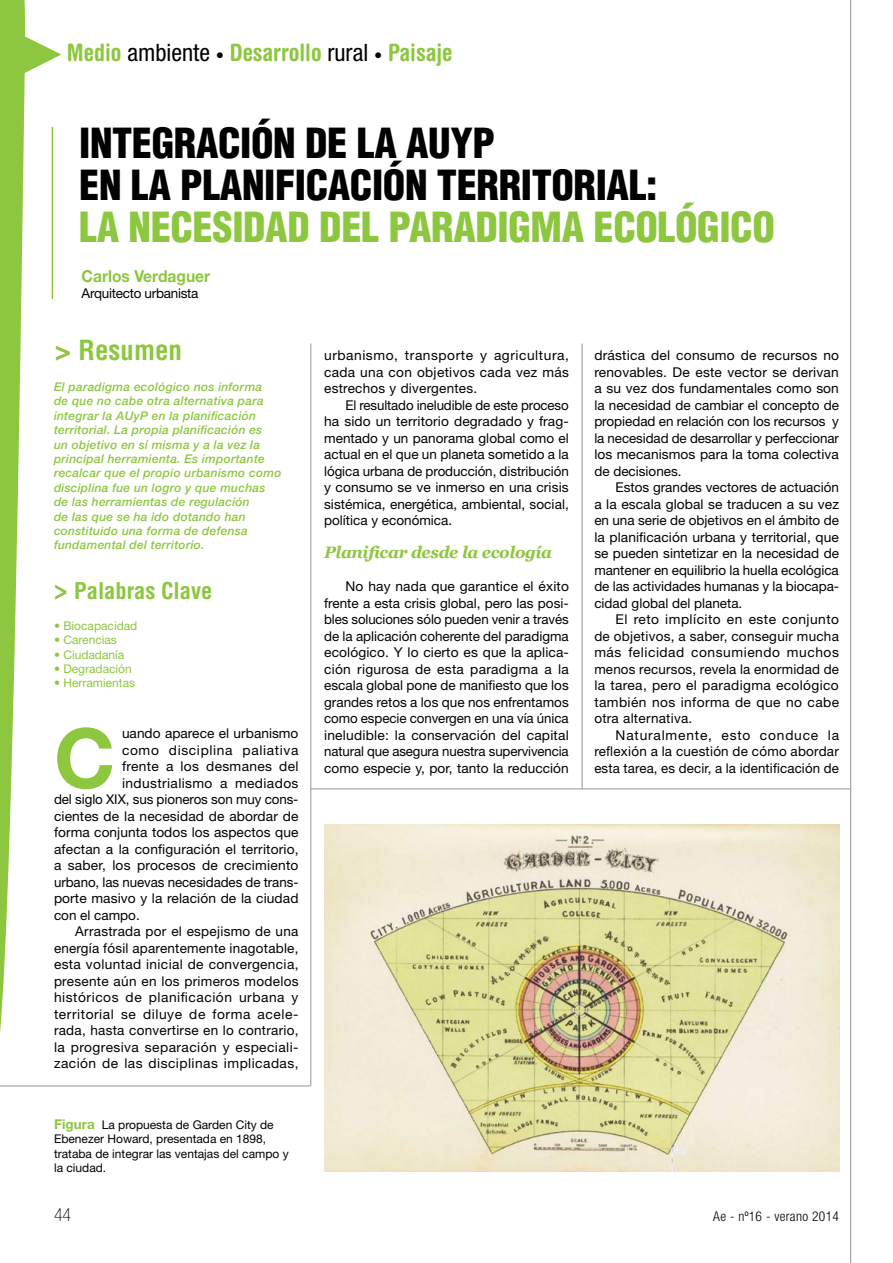
<style>
.page{position:relative;width:893px;height:1263px;background:#fff}
.page>*{position:absolute;margin:0;border:0;box-sizing:border-box;transform-origin:0 0}
.texte_roman{font:700 82.8px "Helvetica Neue LT Std";color:#8dc63f}
.t1{font:900 condensed 40.5px "Helvetica LT Std";letter-spacing:-.01em;color:#000}
.t2{font:900 condensed 40.5px "Helvetica LT Std";letter-spacing:-.01em;color:#8dc63f}
.t3{font:700 condensed 27px "Helvetica LT Std";color:#8dc63f}
.t4{font:700 condensed 24px "Helvetica Rounded LT Std";color:#8dc63f}
.t5{font:700 condensed 22.5px "Helvetica LT Std";color:#8dc63f}
.t6{font:100 condensed 18px "Helvetica Neue LT Std";color:#000}
.texte_roman-2{font:italic 700 16.5px "Georgia";letter-spacing:-.02em;color:#8dc63f}
.t7{font:700 16.5px "Helvetica Neue LT Std";color:#8dc63f;scale:.94 1}
.texte_roman-3{font:13.5px/16.5px "Helvetica Neue LT Std";letter-spacing:.005em;color:#000;text-align:justify}
.texte_roman-4{font:13.5px "Helvetica Neue LT Std";letter-spacing:.045em;color:#000}
.texte_roman-5{font:13.5px "Helvetica Neue LT Std";letter-spacing:.03em;color:#000}
.texte_roman-6{font:13.5px "Helvetica Neue LT Std";letter-spacing:.025em;color:#000}
.texte_roman-7{font:13.5px "Helvetica Neue LT Std";letter-spacing:-.02em;color:#000}
.t8{font:300 condensed 13.5px "Helvetica Neue LT Std";letter-spacing:.025em;color:#000}
.t9{font:italic 500 12px/14.4px "Helvetica Neue LT Std";letter-spacing:.02em;color:#8dc63f}
.t10{font:12px/14.4px "Helvetica Neue LT Std";color:#000}
.t11{font:12px "Helvetica Neue LT Std";color:#8dc63f}
.s1{font-family:"Helvetica Neue LT Std";font-weight:400;color:#000}
.s2{font-family:"Frutiger LT Std";font-weight:300;font-size:16.5px;color:#000}
.s3{font-weight:900;font-stretch:normal}
.s4{font-weight:900;font-size:27px}
.s5{font-weight:700;font-size:13.5px;color:#8dc63f}
</style>
<div class="page">
<hr style="left:311px;top:344px;width:1px;height:742px;background:#939598">
<hr style="left:850px;top:0;width:1px;height:1263px;background:#939598">
<hr style="left:582px;top:344px;width:1px;height:445px;background:#939598">
<hr style="left:311px;top:789px;width:539px;height:1px;background:#939598">
<hr style="left:0;top:1086px;width:311px;height:1px;background:#939598">
<svg style="left:0;top:0;width:61px;height:1087px"></svg>
<img style="left:325px;top:824px;width:515px;height:348px">
<p class="t4" style="left:67px;top:37px;width:387px">Medio <span class="s1">ambiente</span> <span class="s2">•</span> Desarrollo <span class="s1">rural</span> <span class="s2">•</span> Paisaje</p>
<p class="t1" style="left:79px;top:118px;width:417px">INTEGRACIÓN DE LA AUYP</p>
<p class="t1" style="left:79px;top:160px;width:580px">EN LA PLANIFICACIÓN TERRITORIAL:</p>
<p class="t2" style="left:79px;top:202px;width:697px">LA NECESIDAD DEL PARADIGMA ECOLÓGICO</p>
<p class="t7" style="left:82px;top:266px;width:138px">Carlos Verdaguer</p>
<p class="texte_roman-7" style="left:82px;top:285px;width:118px">Arquitecto urbanista</p>
<p class="t3" style="left:54px;top:333px;width:130px"><span class="s3">&gt;</span> Resumen</p>
<p class="t9" style="left:54px;top:379px;width:229px">El paradigma ecológico nos informa<br>de que no cabe otra alternativa para integrar la AUyP en la planificación territorial. La propia planificación es<br>un objetivo en sí misma y a la vez la principal herramienta. Es importante recalcar que el propio urbanismo como disciplina fue un logro y que muchas de las herramientas de regulación<br>de las que se ha ido dotando han constituido una forma de defensa fundamental del territorio.</p>
<p class="t5" style="left:54px;top:577px;width:160px"><span class="s4">&gt;</span> Palabras Clave</p>
<p class="t11" style="left:54px;top:618px;width:85px">• Biocapacidad</p>
<p class="t11" style="left:54px;top:633px;width:64px">• Carencias</p>
<p class="t11" style="left:54px;top:647px;width:72px">• Ciudadanía</p>
<p class="t11" style="left:54px;top:661px;width:79px">• Degradación</p>
<p class="t11" style="left:54px;top:676px;width:83px">• Herramientas</p>
<p class="texte_roman" style="left:54px;top:707px;width:63px">C</p>
<p class="texte_roman-3" style="left:122px;top:725px;width:178px">uando aparece el urbanismo</p>
<p class="texte_roman-4" style="left:122px;top:742px;width:178px">como disciplina paliativa</p>
<p class="texte_roman-6" style="left:122px;top:758px;width:178px">frente a los desmanes del</p>
<p class="texte_roman-5" style="left:122px;top:775px;width:178px">industrialismo a mediados</p>
<p class="texte_roman-3" style="left:54px;top:791px;width:246px">del siglo XIX, sus pioneros son muy cons-</p>
<p class="texte_roman-3" style="left:54px;top:808px;width:246px">cientes de la necesidad de abordar de</p>
<p class="texte_roman-3" style="left:54px;top:824px;width:246px">forma conjunta todos los aspectos que</p>
<p class="texte_roman-3" style="left:54px;top:841px;width:246px">afectan a la configuración el territorio,</p>
<p class="texte_roman-3" style="left:54px;top:857px;width:246px">a saber, los procesos de crecimiento</p>
<p class="texte_roman-3" style="left:54px;top:874px;width:246px">urbano, las nuevas necesidades de trans-</p>
<p class="texte_roman-3" style="left:54px;top:890px;width:246px">porte masivo y la relación de la ciudad</p>
<p class="texte_roman-3" style="left:54px;top:907px;width:87px">con el campo.</p>
<p class="texte_roman-3" style="left:54px;top:923px;width:246px;text-indent:21px">Arrastrada por el espejismo de una energía fósil aparentemente inagotable, esta voluntad inicial de convergencia, presente aún en los primeros modelos históricos de planificación urbana y territorial se diluye de forma acele&shy;rada, hasta convertirse en lo contrario, la progresiva separación y especiali&shy;zación de las disciplinas implicadas,</p>
<p class="t10" style="left:54px;top:1117px;width:236px"><span class="s5">Figura</span> La propuesta de Garden City de<br>Ebenezer Howard, presentada en 1898, trataba de integrar las ventajas del campo y la ciudad.</p>
<p class="t6" style="left:54px;top:1204px;width:19px">44</p>
<p class="texte_roman-3" style="left:324px;top:347px;width:246px">urbanismo, transporte y agricultura, cada una con objetivos cada vez más estrechos y divergentes.</p>
<p class="texte_roman-3" style="left:324px;top:396px;width:246px;text-indent:21px">El resultado ineludible de este proceso ha sido un territorio degradado y frag&shy;mentado y un panorama global como el actual en el que un planeta sometido a la lógica urbana de producción, distribución y consumo se ve inmerso en una crisis sistémica, energética, ambiental, social, política y económica.</p>
<p class="texte_roman-2" style="left:324px;top:540px;width:229px">Planificar desde la ecología</p>
<p class="texte_roman-3" style="left:324px;top:578px;width:246px;text-indent:21px">No hay nada que garantice el éxito frente a esta crisis global, pero las posi&shy;bles soluciones sólo pueden venir a través de la aplicación coherente del paradigma ecológico. Y lo cierto es que la aplica&shy;ción rigurosa de esta paradigma a la escala global pone de manifiesto que los grandes retos a los que nos enfrentamos como especie convergen en una vía única ineludible: la conservación del capital natural que asegura nuestra supervivencia como especie y, por, tanto la reducción</p>
<p class="texte_roman-3" style="left:594px;top:347px;width:246px">drástica del consumo de recursos no renovables. De este vector se derivan a su vez dos fundamentales como son la necesidad de cambiar el concepto de propiedad en relación con los recursos y la necesidad de desarrollar y perfeccionar los mecanismos para la toma colectiva de decisiones.</p>
<p class="texte_roman-3" style="left:594px;top:479px;width:246px;text-indent:21px">Estos grandes vectores de actuación a la escala global se traducen a su vez en una serie de objetivos en el ámbito de la planificación urbana y territorial, que se pueden sintetizar en la necesidad de mantener en equilibrio la huella ecológica de las actividades humanas y la biocapa&shy;cidad global del planeta.</p>
<p class="texte_roman-3" style="left:594px;top:611px;width:246px;text-indent:21px">El reto implícito en este conjunto de objetivos, a saber, conseguir mucha más felicidad consumiendo muchos menos recursos, revela la enormidad de la tarea, pero el paradigma ecológico también nos informa de que no cabe otra alternativa.</p>
<p class="texte_roman-3" style="left:594px;top:726px;width:246px;text-indent:21px">Naturalmente, esto conduce la reflexión a la cuestión de cómo abordar esta tarea, es decir, a la identificación de</p>
<p class="t8" style="left:713px;top:1208px;width:127px">Ae - nº16 - verano 2014</p>
</div>
